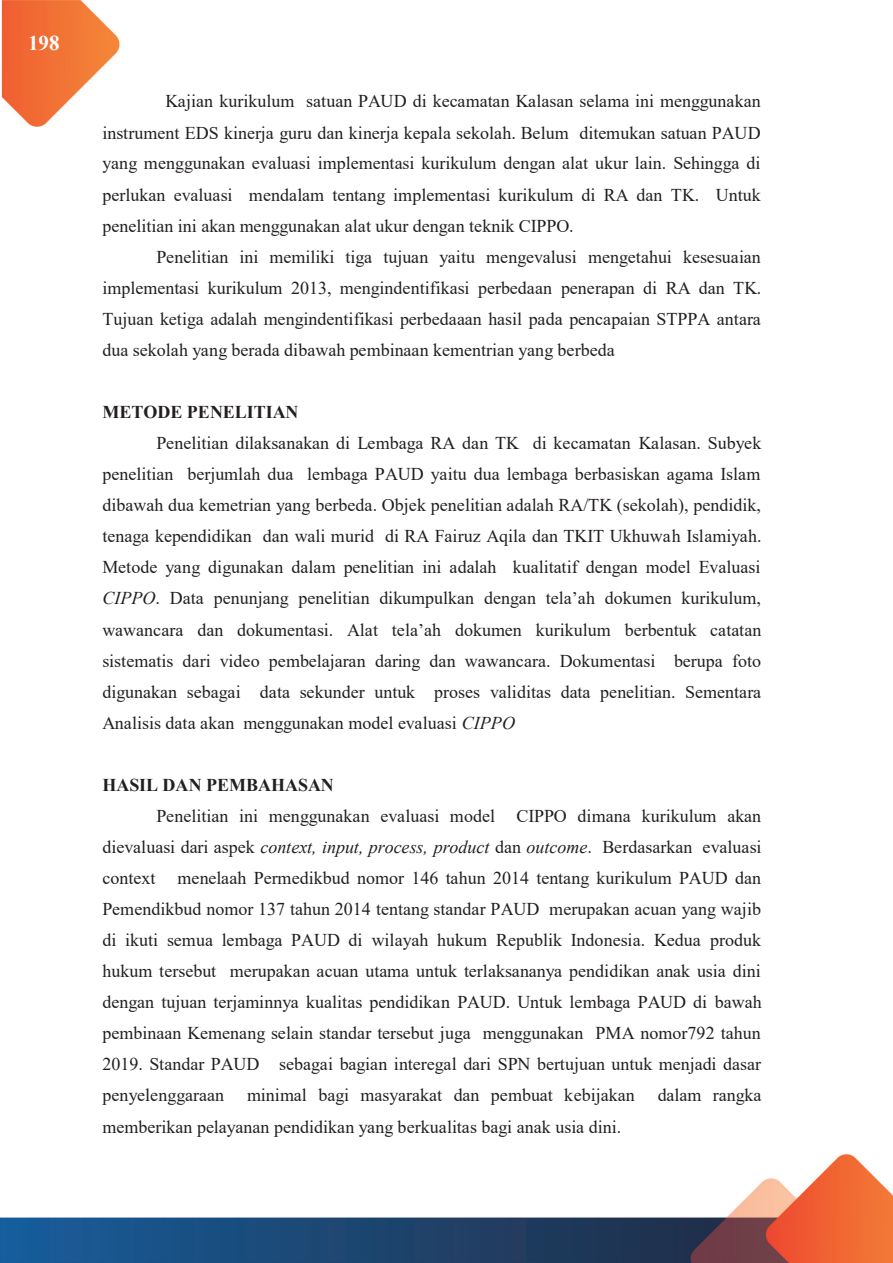
<style>
.page{position:relative;width:893px;height:1263px;background:#fff}
.page>*{position:absolute;margin:0;border:0;box-sizing:border-box;transform-origin:0 0}
.t1{font:700 21px "Times New Roman";color:#fff}
.t2{font:18px/31px "Times New Roman";color:#231f20;text-align:justify}
.t3{font:700 18px "Times New Roman";color:#231f20}
.s1{font-style:italic}
</style>
<div class="page">
<img style="left:0;top:0;width:893px;height:1263px">
<div style="left:100px;top:91px;width:664px;height:31px;background:#fff"></div>
<div style="left:100px;top:122px;width:664px;height:31px;background:#fff"></div>
<div style="left:100px;top:153px;width:664px;height:31px;background:#fff"></div>
<div style="left:100px;top:184px;width:664px;height:31px;background:#fff"></div>
<div style="left:100px;top:215px;width:664px;height:31px;background:#fff"></div>
<div style="left:100px;top:246px;width:664px;height:31px;background:#fff"></div>
<div style="left:100px;top:277px;width:664px;height:31px;background:#fff"></div>
<div style="left:100px;top:308px;width:664px;height:31px;background:#fff"></div>
<div style="left:100px;top:339px;width:664px;height:32px;background:#fff"></div>
<div style="left:100px;top:371px;width:664px;height:30px;background:#fff"></div>
<div style="left:100px;top:401px;width:664px;height:32px;background:#fff"></div>
<div style="left:100px;top:433px;width:664px;height:31px;background:#fff"></div>
<div style="left:100px;top:464px;width:664px;height:31px;background:#fff"></div>
<div style="left:100px;top:495px;width:664px;height:31px;background:#fff"></div>
<div style="left:100px;top:526px;width:664px;height:31px;background:#fff"></div>
<div style="left:100px;top:557px;width:664px;height:31px;background:#fff"></div>
<div style="left:100px;top:588px;width:664px;height:31px;background:#fff"></div>
<div style="left:100px;top:619px;width:664px;height:31px;background:#fff"></div>
<div style="left:100px;top:650px;width:664px;height:31px;background:#fff"></div>
<div style="left:100px;top:681px;width:664px;height:31px;background:#fff"></div>
<div style="left:100px;top:712px;width:664px;height:31px;background:#fff"></div>
<div style="left:100px;top:743px;width:664px;height:31px;background:#fff"></div>
<div style="left:100px;top:774px;width:664px;height:31px;background:#fff"></div>
<div style="left:100px;top:805px;width:664px;height:31px;background:#fff"></div>
<div style="left:100px;top:836px;width:664px;height:31px;background:#fff"></div>
<div style="left:100px;top:867px;width:664px;height:31px;background:#fff"></div>
<div style="left:100px;top:898px;width:664px;height:32px;background:#fff"></div>
<div style="left:100px;top:930px;width:664px;height:31px;background:#fff"></div>
<div style="left:100px;top:961px;width:664px;height:31px;background:#fff"></div>
<div style="left:100px;top:992px;width:664px;height:31px;background:#fff"></div>
<div style="left:100px;top:1023px;width:664px;height:31px;background:#fff"></div>
<div style="left:100px;top:1054px;width:664px;height:31px;background:#fff"></div>
<div style="left:100px;top:1085px;width:664px;height:31px;background:#fff"></div>
<div style="left:100px;top:1116px;width:664px;height:30px;background:#fff"></div>
<p class="t1" style="left:28px;top:28px;width:33px">198</p>
<p class="t2" style="left:102px;top:85px;width:660px;text-indent:63px">Kajian kurikulum satuan PAUD di kecamatan Kalasan selama ini menggunakan instrument EDS kinerja guru dan kinerja kepala sekolah. Belum ditemukan satuan PAUD yang menggunakan evaluasi implementasi kurikulum dengan alat ukur lain. Sehingga di perlukan evaluasi mendalam tentang implementasi kurikulum di RA dan TK. Untuk penelitian ini akan menggunakan alat ukur dengan teknik CIPPO.</p>
<p class="t2" style="left:102px;top:241px;width:661px;text-indent:54px">Penelitian ini memiliki tiga tujuan yaitu mengevalusi mengetahui kesesuaian implementasi kurikulum 2013, mengindentifikasi perbedaan penerapan di RA dan TK.<br>Tujuan ketiga adalah mengindentifikasi perbedaaan hasil pada pencapaian STPPA antara dua sekolah yang berada dibawah pembinaan kementrian yang berbeda</p>
<p class="t3" style="left:102px;top:399px;width:198px">METODE PENELITIAN</p>
<p class="t2" style="left:102px;top:427px;width:661px;text-indent:54px">Penelitian dilaksanakan di Lembaga RA dan TK di kecamatan Kalasan. Subyek penelitian berjumlah dua lembaga PAUD yaitu dua lembaga berbasiskan agama Islam dibawah dua kemetrian yang berbeda. Objek penelitian adalah RA/TK (sekolah), pendidik, tenaga kependidikan dan wali murid di RA Fairuz Aqila dan TKIT Ukhuwah Islamiyah.<br>Metode yang digunakan dalam penelitian ini adalah kualitatif dengan model Evaluasi <span class="s1">CIPPO</span>. Data penunjang penelitian dikumpulkan dengan tela’ah dokumen kurikulum, wawancara dan dokumentasi. Alat tela’ah dokumen kurikulum berbentuk catatan sistematis dari video pembelajaran daring dan wawancara. Dokumentasi berupa foto digunakan sebagai data sekunder untuk proses validitas data penelitian. Sementara Analisis data akan menggunakan model evaluasi <span class="s1">CIPPO</span></p>
<p class="t3" style="left:102px;top:772px;width:233px">HASIL DAN PEMBAHASAN</p>
<p class="t2" style="left:102px;top:800px;width:661px;text-indent:54px">Penelitian ini menggunakan evaluasi model CIPPO dimana kurikulum akan dievaluasi dari aspek <span class="s1">context, input, process, product</span> dan <span class="s1">outcome</span>. Berdasarkan evaluasi context menelaah Permedikbud nomor 146 tahun 2014 tentang kurikulum PAUD dan Pemendikbud nomor 137 tahun 2014 tentang standar PAUD merupakan acuan yang wajib di ikuti semua lembaga PAUD di wilayah hukum Republik Indonesia. Kedua produk hukum tersebut merupakan acuan utama untuk terlaksananya pendidikan anak usia dini dengan tujuan terjaminnya kualitas pendidikan PAUD. Untuk lembaga PAUD di bawah pembinaan Kemenang selain standar tersebut juga menggunakan PMA nomor792 tahun 2019. Standar PAUD sebagai bagian interegal dari SPN bertujuan untuk menjadi dasar penyelenggaraan</p>
<p class="t2" style="left:247px;top:1079px;width:389px">minimal bagi masyarakat dan pembuat kebijakan</p>
<p class="t2" style="left:658px;top:1079px;width:105px">dalam rangka</p>
<p class="t2" style="left:102px;top:1110px;width:521px">memberikan pelayanan pendidikan yang berkualitas bagi anak usia dini.</p>
</div>
